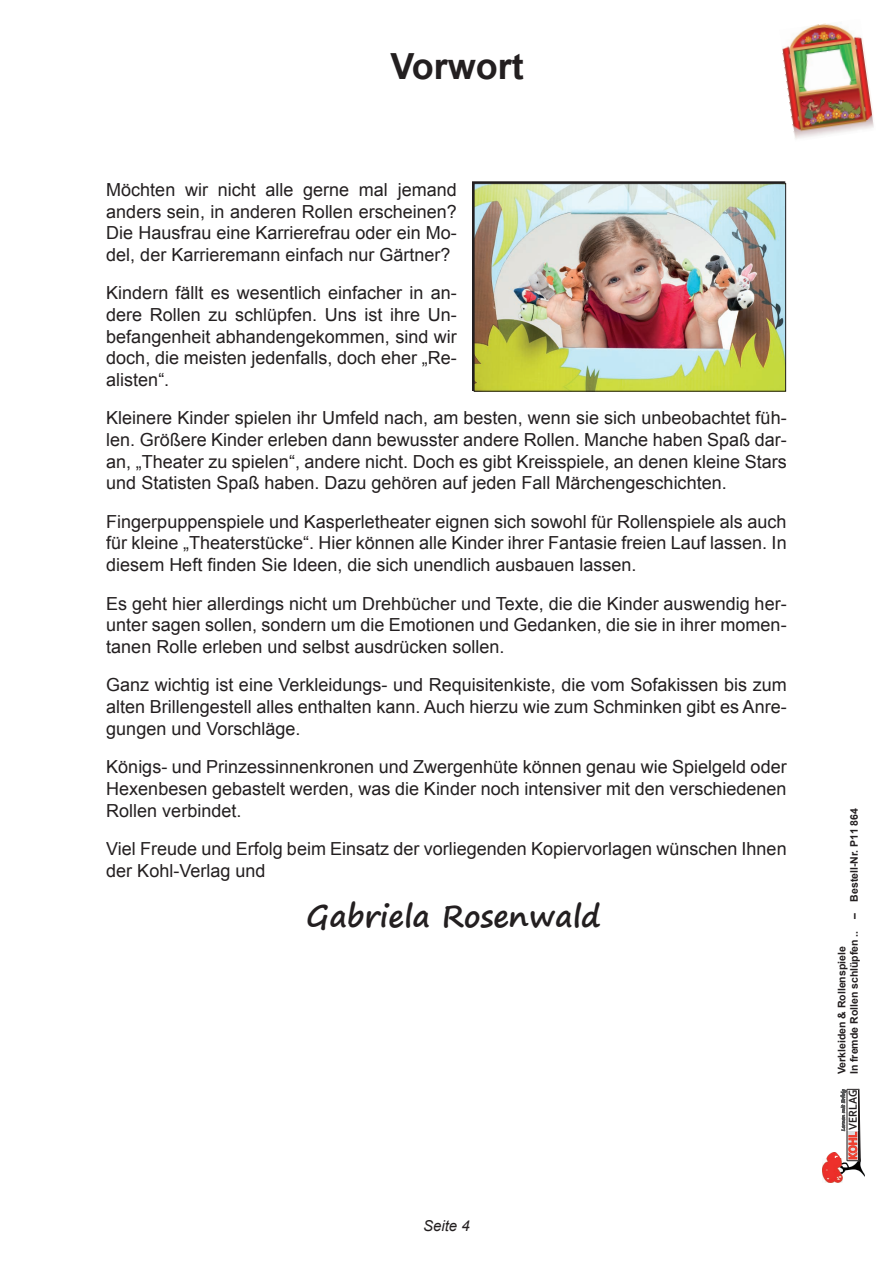
<style>
.page{position:relative;width:893px;height:1263px;background:#fff}
.page>*{position:absolute;margin:0;border:0;box-sizing:border-box;transform-origin:0 0}
.t1{font:700 36px "Arial";color:#231f20}
.t2{font:700 30px "Segoe Print";color:#231f20}
.t3{font:18px/21.6px "Arial";color:#231f20;text-align:justify}
.t4{font:italic 15px "Arial";color:#231f20}
.t5{font:700 12px "Corbel";color:#231f20;scale:.91 1}
.t6{font:700 10.5px/12.6px "Arial";color:#231f20}
.s1{color:#ef3e2e}
</style>
<div class="page">
<img style="left:782px;top:23px;width:92px;height:116px">
<img style="left:822px;top:1153px;width:42px;height:29px">
<svg style="left:841px;top:1089px;width:19px;height:72px"></svg>
<img style="left:476px;top:185px;width:308px;height:205px">
<div style="left:474px;top:183px;width:312px;height:209px;border:1px solid #231f20"></div>
<h1 class="t1" style="left:390px;top:47px;width:135px">Vorwort</h1>
<p class="t3" style="left:106px;top:179px;width:352px">Möchten wir nicht alle gerne mal jemand anders sein, in anderen Rollen erscheinen?<br>Die Hausfrau eine Karrierefrau oder ein Mo&shy;del, der Karrieremann einfach nur Gärtner?</p>
<p class="t3" style="left:106px;top:282px;width:352px">Kindern fällt es wesentlich einfacher in an&shy;dere Rollen zu schlüpfen. Uns ist ihre Un&shy;befangenheit abhandengekommen, sind wir doch, die meisten jedenfalls, doch eher „Re&shy;alisten“.</p>
<p class="t3" style="left:106px;top:407px;width:682px">Kleinere Kinder spielen ihr Umfeld nach, am besten, wenn sie sich unbeobachtet füh&shy;len. Größere Kinder erleben dann bewusster andere Rollen. Manche haben Spaß dar&shy;an, „Theater zu spielen“, andere nicht. Doch es gibt Kreisspiele, an denen kleine Stars und Statisten Spaß haben. Dazu gehören auf jeden Fall Märchengeschichten.</p>
<p class="t3" style="left:106px;top:511px;width:682px">Fingerpuppenspiele und Kasperletheater eignen sich sowohl für Rollenspiele als auch für kleine „Theaterstücke“. Hier können alle Kinder ihrer Fantasie freien Lauf lassen. In diesem Heft finden Sie Ideen, die sich unendlich ausbauen lassen.</p>
<p class="t3" style="left:106px;top:593px;width:682px">Es geht hier allerdings nicht um Drehbücher und Texte, die die Kinder auswendig her&shy;unter sagen sollen, sondern um die Emotionen und Gedanken, die sie in ihrer momen&shy;tanen Rolle erleben und selbst ausdrücken sollen.</p>
<p class="t3" style="left:106px;top:674px;width:682px">Ganz wichtig ist eine Verkleidungs- und Requisitenkiste, die vom Sofakissen bis zum alten Brillengestell alles enthalten kann. Auch hierzu wie zum Schminken gibt es Anre&shy;gungen und Vorschläge.</p>
<p class="t3" style="left:106px;top:756px;width:682px">Königs- und Prinzessinnenkronen und Zwergenhüte können genau wie Spielgeld oder Hexenbesen gebastelt werden, was die Kinder noch intensiver mit den verschiedenen Rollen verbindet.</p>
<p class="t3" style="left:106px;top:838px;width:682px">Viel Freude und Erfolg beim Einsatz der vorliegenden Kopiervorlagen wünschen Ihnen der Kohl-Verlag und</p>
<h2 class="t2" style="left:306px;top:889px;width:296px">Gabriela Rosenwald</h2>
<p class="t4" style="left:423px;top:1217px;width:48px">Seite 4</p>
<p class="t6" style="left:835px;top:1074px;width:268px;rotate:-90deg">Verkleiden &amp; Rollenspiele<br>In fremde Rollen schlüpfen .. – Bestell-Nr. P11 864</p>
<p class="t5" style="left:848px;top:1160px;width:78px;rotate:-90deg"><span class="s1">KOHL</span> VERLAG</p>
</div>
